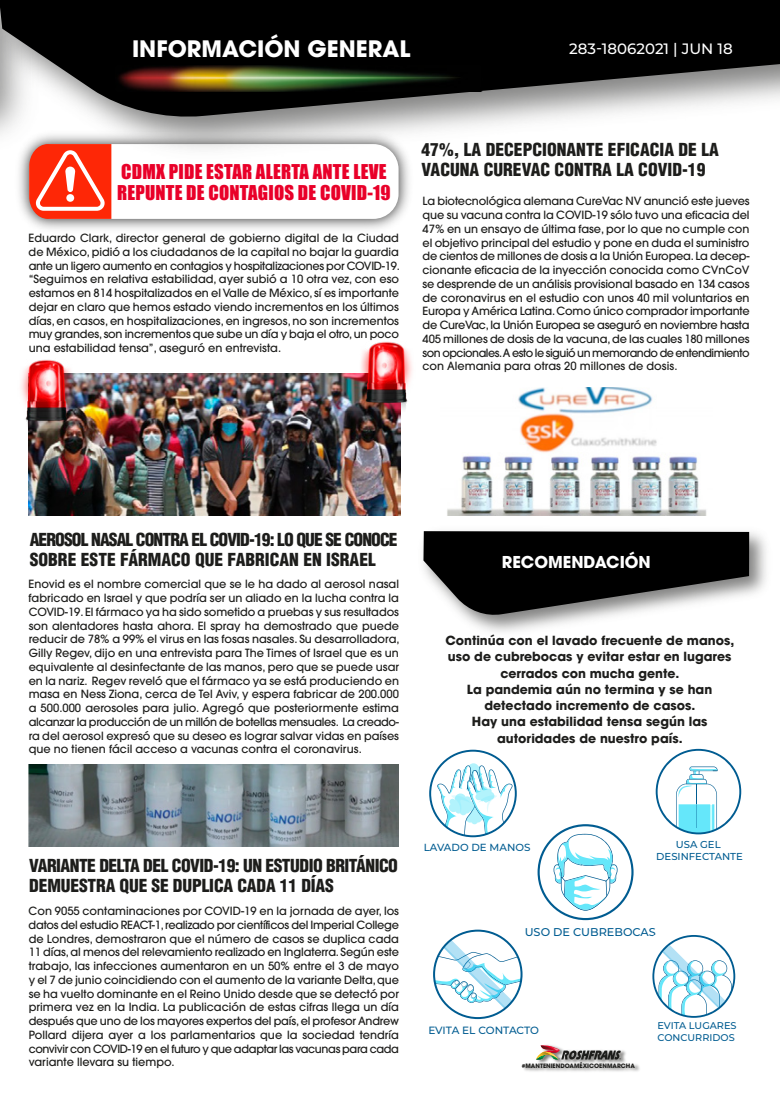
<style>
.page{position:relative;width:780px;height:1093px;background:#fff}
.page>*{position:absolute;margin:0;border:0;box-sizing:border-box;transform-origin:0 0}
.t1{font:700 22.5px "Avant Garde";color:#fff}
.t2{font:18.75px/20px "Impact";letter-spacing:.01em;color:#e90029}
.t3{font:900 condensed 17.5px/20px "Helvetica";letter-spacing:-.05em;color:#1d1d1b}
.t4{font:900 condensed 17.5px/20px "Helvetica";letter-spacing:-.03em;color:#1d1d1b}
.t5{font:900 condensed 17.5px/20px "Helvetica";letter-spacing:-.01em;color:#1d1d1b}
.t6{font:700 16.25px "Avant Garde";color:#fff}
.t7{font:500 15px "Montserrat";color:#fff}
.t8{font:700 12.5px/16.2px "Avant Garde";color:#1d1d1b;text-align:center}
.t9{font:500 11.25px/13.8px "Avant Garde";color:#1d1d1b;text-align:justify}
.t10{font:500 11.25px "Montserrat";color:#005c91}
.t11{font:500 10.5px "Montserrat";letter-spacing:-.01em;color:#005c91}
.t12{font:500 10.25px "Montserrat";color:#005c91}
.t13{font:500 10px/12.1px "Montserrat";color:#005c91;text-align:center}
.t14{font:500 9.75px/11.8px "Montserrat";color:#005c91}
.t15{font:700 6px "Avant Garde";color:#1d1d1b}
</style>
<div class="page">
<img style="left:49px;top:168px;width:360px;height:61px">
<div style="left:29px;top:144px;width:369px;height:75px;background:#fff;border-radius:25px"></div>
<img style="left:19px;top:168px;width:30px;height:61px">
<img style="left:463px;top:531px;width:303px;height:101px">
<svg style="left:423px;top:531px;width:326px;height:85px;background:#343434"></svg>
<img style="left:523px;top:1050px;width:117px;height:22px">
<svg style="left:536px;top:1045px;width:84px;height:14px"></svg>
<img style="left:0;top:119px;width:549px;height:49px">
<svg style="left:0;top:0;width:780px;height:119px;background:#393939"></svg>
<img style="left:115px;top:65px;width:371px;height:26px">
<img style="left:447px;top:387px;width:260px;height:128px">
<img style="left:29px;top:373px;width:371px;height:142px">
<svg style="left:29px;top:144px;width:82px;height:75px;background:#fc4f35"></svg>
<img style="left:357px;top:341px;width:55px;height:71px">
<img style="left:21px;top:359px;width:54px;height:71px">
<img style="left:29px;top:764px;width:369px;height:82px">
<svg style="left:429px;top:749px;width:87px;height:88px"></svg>
<svg style="left:537px;top:824px;width:96px;height:96px"></svg>
<svg style="left:433px;top:929px;width:89px;height:90px"></svg>
<svg style="left:652px;top:935px;width:83px;height:82px"></svg>
<svg style="left:655px;top:749px;width:86px;height:85px"></svg>
<h1 class="t1" style="left:132px;top:34px;width:280px">INFORMACIÓN GENERAL</h1>
<h3 class="t7" style="left:569px;top:38px;width:165px">283-18062021 | JUN 18</h3>
<h2 class="t2" style="left:117px;top:162px;width:275px">CDMX PIDE ESTAR ALERTA ANTE LEVE<br>REPUNTE DE CONTAGIOS DE COVID-19</h2>
<p class="t9" style="left:29px;top:231px;width:372px">Eduardo Clark, director general de gobierno digital de la Ciudad de México, pidió a los ciudadanos de la capital no bajar la guardia ante un ligero aumento en contagios y hospitalizaciones por COVID-19. “Seguimos en relativa estabilidad, ayer subió a 10 otra vez, con eso estamos en 814 hospitalizados en el Valle de México, sí es importante dejar en claro que hemos estado viendo incrementos en los últimos días, en casos, en hospitalizaciones, en ingresos, no son incrementos muy grandes, son incrementos que sube un día y baja el otro, un poco una estabilidad tensa”, aseguró en entrevista.</p>
<h3 class="t5" style="left:421px;top:139px;width:299px">47%, LA DECEPCIONANTE EFICACIA DE LA<br>VACUNA CUREVAC CONTRA LA COVID-19</h3>
<p class="t9" style="left:422px;top:194px;width:328px">La biotecnológica alemana CureVac NV anunció este jueves que su vacuna contra la COVID-19 sólo tuvo una eficacia del 47% en un ensayo de última fase, por lo que no cumple con el objetivo principal del estudio y pone en duda el suministro de cientos de millones de dosis a la Unión Europea. La decep&shy;cionante eficacia de la inyección conocida como CVnCoV se desprende de un análisis provisional basado en 134 casos de coronavirus en el estudio con unos 40 mil voluntarios en Europa y América Latina. Como único comprador importante de CureVac, la Unión Europea se aseguró en noviembre hasta 405 millones de dosis de la vacuna, de las cuales 180 millones son opcionales.A esto le siguió un memorando de entendimiento con Alemania para otras 20 millones de dosis.</p>
<h3 class="t3" style="left:30px;top:529px;width:369px">AEROSOL NASAL CONTRA EL COVID-19: LO QUE SE CONOCE<br>SOBRE ESTE FÁRMACO QUE FABRICAN EN ISRAEL</h3>
<p class="t9" style="left:29px;top:577px;width:372px">Enovid es el nombre comercial que se le ha dado al aerosol nasal fabricado en Israel y que podría ser un aliado en la lucha contra la COVID-19. El fármaco ya ha sido sometido a pruebas y sus resultados son alentadores hasta ahora. El spray ha demostrado que puede reducir de 78% a 99% el virus en las fosas nasales. Su desarrolladora, Gilly Regev, dijo en una entrevista para The Times of Israel que es un equivalente al desinfectante de las manos, pero que se puede usar en la nariz. Regev reveló que el fármaco ya se está produciendo en masa en Ness Ziona, cerca de Tel Aviv, y espera fabricar de 200.000 a 500.000 aerosoles para julio. Agregó que posteriormente estima alcanzar la producción de un millón de botellas mensuales. La creado&shy;ra del aerosol expresó que su deseo es lograr salvar vidas en países que no tienen fácil acceso a vacunas contra el coronavirus.</p>
<h3 class="t6" style="left:502px;top:552px;width:150px">RECOMENDACIÓN</h3>
<p class="t8" style="left:445px;top:632px;width:291px">Continúa con el lavado frecuente de manos, uso de cubrebocas y evitar estar en lugares cerrados con mucha gente.<br>La pandemia aún no termina y se han detectado incremento de casos.<br>Hay una estabilidad tensa según las autoridades de nuestro país.</p>
<h3 class="t4" style="left:29px;top:855px;width:370px">VARIANTE DELTA DEL COVID-19: UN ESTUDIO BRITÁNICO<br>DEMUESTRA QUE SE DUPLICA CADA 11 DÍAS</h3>
<p class="t9" style="left:29px;top:904px;width:372px">Con 9055 contaminaciones por COVID-19 en la jornada de ayer, los datos del estudio REACT-1, realizado por científicos del Imperial College de Londres, demostraron que el número de casos se duplica cada 11 días, al menos del relevamiento realizado en Inglaterra. Según este trabajo, las infecciones aumentaron en un 50% entre el 3 de mayo y el 7 de junio coincidiendo con el aumento de la variante Delta, que se ha vuelto dominante en el Reino Unido desde que se detectó por primera vez en la India. La publicación de estas cifras llega un día después que uno de los mayores expertos del país, el profesor Andrew Pollard dijera ayer a los parlamentarios que la sociedad tendría convivir con COVID-19 en el futuro y que adaptar las vacunas para cada variante llevara su tiempo.</p>
<p class="t12" style="left:423px;top:840px;width:108px">LAVADO DE MANOS</p>
<p class="t13" style="left:656px;top:837px;width:88px">USA GEL<br>DESINFECTANTE</p>
<p class="t10" style="left:524px;top:924px;width:133px">USO DE CUBREBOCAS</p>
<p class="t11" style="left:428px;top:1022px;width:112px">EVITA EL CONTACTO</p>
<p class="t14" style="left:657px;top:1019px;width:81px">EVITA LUGARES<br>CONCURRIDOS</p>
<p class="t15" style="left:521px;top:1061px;width:115px">#MANTENIENDOAMÉXICOENMARCHA</p>
</div>
